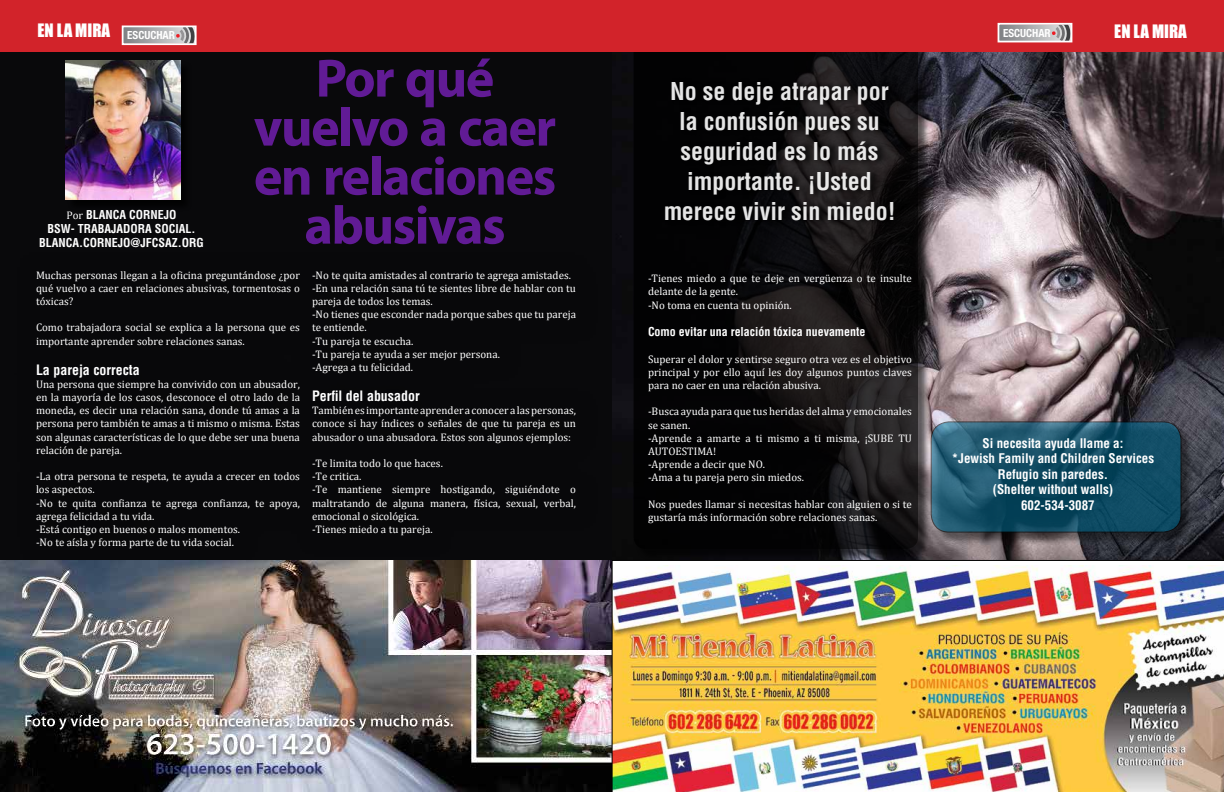
<style>
.page{position:relative;width:1224px;height:792px;background:#09090b}
.page>*{position:absolute;margin:0;border:0;box-sizing:border-box;transform-origin:0 0}
.t1{font:700 76px "Myriad Arabic";letter-spacing:-.02em;color:#611b95}
.t2{font:700 condensed 24px/30px "Helvetica";color:#fff;text-align:center}
.t3{font:17px "Impact";color:#fff}
.t4{font:700 condensed 14px "Helvetica";color:#fff}
.t5{font:700 condensed 13px "Helvetica";color:#fff}
.t6{font:700 condensed 12px "Helvetica";color:#fff}
.t7{font:700 condensed 11.2px "Helvetica Neue";color:#fff}
.t8{font:11px/13.2px "Cambria";color:#fff}
.s1{font-family:"Cambria";font-weight:400;font-stretch:normal;font-size:11px}
</style>
<div class="page">
<img style="left:612px;top:51px;width:612px;height:509px">
<div style="left:635px;top:10px;width:296px;height:552px;background:#000;opacity:.75"></div>
<svg style="left:634px;top:9px;width:284px;height:540px"></svg>
<div style="left:0;top:0;width:621px;height:51px;background:#d2232a"></div>
<svg style="left:664px;top:77px;width:240px;height:149px"></svg>
<div style="left:67px;top:62px;width:125px;height:150px;background:#000;opacity:.75"></div>
<img style="left:66px;top:60px;width:114px;height:139px">
<div style="left:594px;top:0;width:630px;height:51px;background:#d2232a"></div>
<svg style="left:1001px;top:26px;width:68px;height:13px"></svg>
<div style="left:998px;top:23px;width:74px;height:19px;border:2px solid #fff"></div>
<svg style="left:125px;top:29px;width:69px;height:13px"></svg>
<div style="left:122px;top:26px;width:75px;height:19px;border:2px solid #fff"></div>
<div style="left:933px;top:424px;width:261px;height:121px;background:#000;opacity:.75"></div>
<svg style="left:931px;top:422px;width:250px;height:110px;background:#154f67"></svg>
<div style="left:931px;top:422px;width:250px;height:110px;border:1px solid #000;border-radius:18px"></div>
<img style="left:0;top:560px;width:612px;height:232px">
<img style="left:612px;top:560px;width:612px;height:232px">
<h3 class="t3" style="left:38px;top:17px;width:139px">EN LA MIRA <sub>ESCUCHAR</sub></h3>
<p class="t7" style="left:1003px;top:26px;width:49px">ESCUCHAR</p>
<h3 class="t3" style="left:1114px;top:18px;width:74px">EN LA MIRA</h3>
<h1 class="t1" style="left:316px;top:26px;width:180px">Por qué</h1>
<h1 class="t1" style="left:254px;top:75px;width:304px">vuelvo a caer</h1>
<h1 class="t1" style="left:254px;top:124px;width:304px">en relaciones</h1>
<h1 class="t1" style="left:304px;top:173px;width:203px">abusivas</h1>
<h2 class="t2" style="left:670px;top:76px;width:220px">No se deje atrapar por la confusión pues su seguridad es lo más importante. ¡Usted</h2>
<p class="t6" style="left:67px;top:207px;width:34px"><span class="s1">Por</span> Blanca</p>
<p class="t6" style="left:129px;top:207px;width:15px">Corne</p>
<p class="t6" style="left:164px;top:207px;width:13px">jo</p>
<h2 class="t2" style="left:663px;top:196px;width:234px">merece vivir sin miedo!</h2>
<p class="t6" style="left:48px;top:221px;width:44px">BSW- Traba</p>
<p class="t6" style="left:111px;top:221px;width:14px">jadora</p>
<p class="t6" style="left:155px;top:221px;width:14px">Social</p>
<p class="t6" style="left:191px;top:221px;width:5px">.</p>
<p class="t6" style="left:39px;top:236px;width:15px">Blanca</p>
<p class="t6" style="left:79px;top:236px;width:12px">.corne</p>
<p class="t6" style="left:118px;top:236px;width:72px">jo@jfcsaz.org</p>
<p class="t8" style="left:36px;top:268px;width:265px;text-align:justify">Muchas personas llegan a la oficina preguntándose ¿por qué vuelvo a caer en relaciones abusivas, tormentosas o tóxicas?</p>
<p class="t8" style="left:36px;top:321px;width:265px">Como trabajadora social se explica a la persona que es importante aprender sobre relaciones sanas.</p>
<p class="t4" style="left:36px;top:361px;width:105px">La pareja correcta</p>
<p class="t8" style="left:36px;top:377px;width:266px;text-align:justify">Una persona que siempre ha convivido con un abusador, en la mayoría de los casos, desconoce el otro lado de la moneda, es decir una relación sana, donde tú amas a la persona pero también te amas a ti mismo o misma. Estas son algunas características de lo que debe ser una buena relación de pareja.</p>
<p class="t8" style="left:36px;top:470px;width:265px">-La otra persona te respeta, te ayuda a crecer en todos los aspectos.<br>-No te quita confianza te agrega confianza, te apoya, agrega felicidad a tu vida.<br>-Está contigo en buenos o malos momentos.<br>-No te aísla y forma parte de tu vida social.</p>
<p class="t8" style="left:312px;top:268px;width:266px">-No te quita amistades al contrario te agrega amistades. -En una relación sana tú te sientes libre de hablar con tu pareja de todos los temas.<br>-No tienes que esconder nada porque sabes que tu pareja te entiende.<br>-Tu pareja te escucha.<br>-Tu pareja te ayuda a ser mejor persona.<br>-Agrega a tu felicidad.</p>
<p class="t4" style="left:312px;top:387px;width:109px">Perfil del abusador</p>
<p class="t8" style="left:312px;top:404px;width:266px;text-align:justify">También es importante aprender a conocer a las personas, conoce si hay índices o señales de que tu pareja es un abusador o una abusadora. Estos son algunos ejemplos:</p>
<p class="t8" style="left:312px;top:457px;width:266px">-Te limita todo lo que haces.<br>-Te critica.<br>-Te mantiene siempre hostigando, siguiéndote o maltratando de alguna manera, física, sexual, verbal, emocional o sicológica.<br>-Tienes miedo a tu pareja.</p>
<p class="t8" style="left:648px;top:272px;width:266px">-Tienes miedo a que te deje en vergüenza o te insulte delante de la gente.<br>-No toma en cuenta tu opinión.</p>
<p class="t6" style="left:648px;top:324px;width:219px">Como evitar una relación tóxica nuevamente</p>
<p class="t8" style="left:648px;top:352px;width:266px;text-align:justify">Superar el dolor y sentirse seguro otra vez es el objetivo principal y por ello aquí les doy algunos puntos claves para no caer en una relación abusiva.</p>
<p class="t8" style="left:648px;top:405px;width:265px">-Busca ayuda para que tus heridas del alma y emocionales se sanen.<br>-Aprende a amarte a ti mismo a ti misma, ¡SUBE TU<br>AUTOESTIMA!<br>-Aprende a decir que NO.<br>-Ama a tu pareja pero sin miedos.</p>
<p class="t8" style="left:648px;top:497px;width:265px">Nos puedes llamar si necesitas hablar con alguien o si te gustaría más información sobre relaciones sanas.</p>
<p class="t5" style="left:983px;top:435px;width:142px">Si necesita ayuda llame a:</p>
<p class="t5" style="left:952px;top:450px;width:204px">*Jewish Family and Children Services</p>
<p class="t5" style="left:998px;top:466px;width:112px">Refugio sin paredes.</p>
<p class="t5" style="left:993px;top:482px;width:122px">(Shelter without walls)</p>
<p class="t5" style="left:1021px;top:497px;width:75px">602-534-3087</p>
</div>
